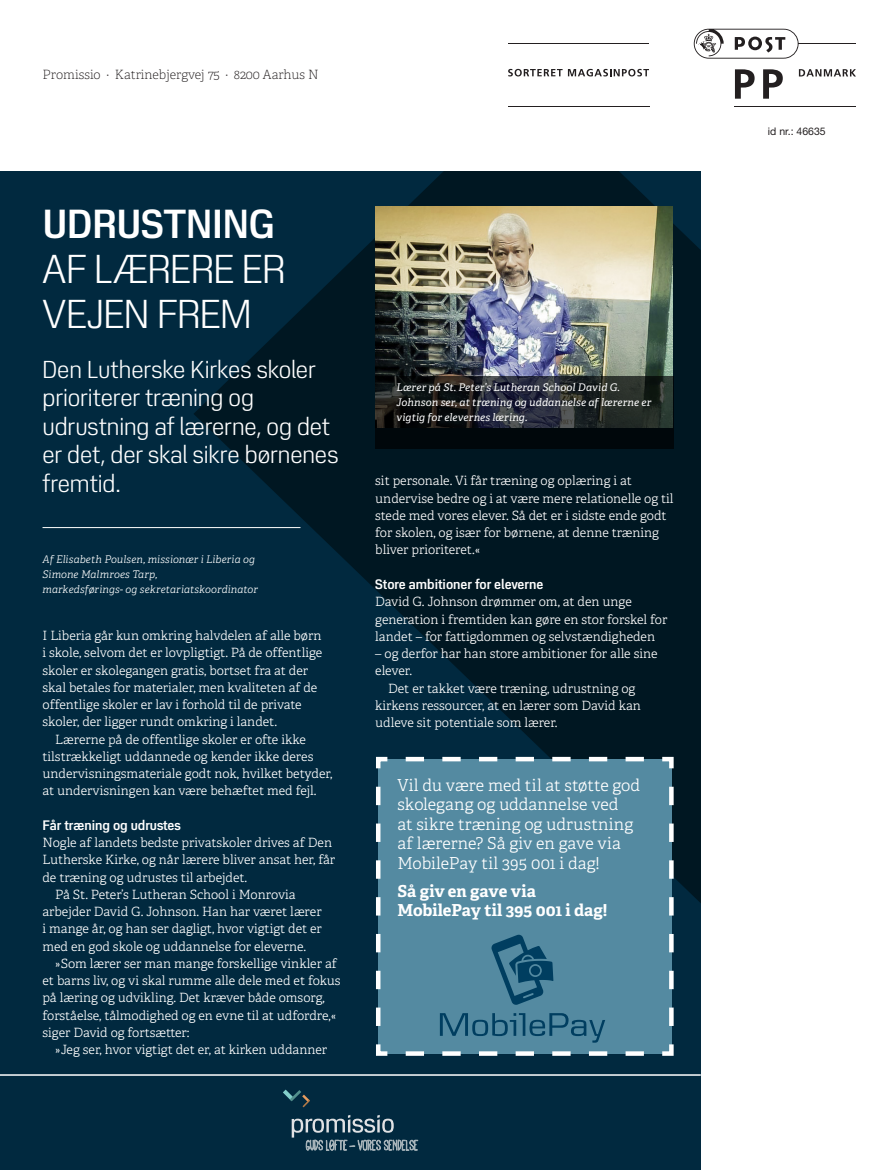
<style>
.page{position:relative;width:893px;height:1170px;background:#fff}
.page>*{position:absolute;margin:0;border:0;box-sizing:border-box;transform-origin:0 0}
.t1{font:300 42px/45px "JP Special Sans";letter-spacing:-.01em;color:#fff}
.Fremhævet_tekst{font:300 25.5px/28.5px "JP Special Sans";letter-spacing:-.005em;color:#fff}
.Fremhævet_tekst-2{font:300 16.5px/19.5px "Adelle";letter-spacing:.005em;color:#fff}
.Fremhævet_tekst-3{font:700 16.5px/19.5px "Adelle";letter-spacing:-.005em;color:#fff}
.Brødtekst_indryk_3mm{font:600 14.25px "JP Special Sans";color:#fff}
.Brødtekst_indryk_3mm-2{font:300 12.75px/17.2px "Adelle";color:#fff}
.t2{font:100 12.75px "Adelle";color:#231f20}
.Billedtekst{font:italic 10.5px/15px "Adelle";letter-spacing:.015em;color:#fff}
.Journalist{font:italic 300 10.5px/15px "Adelle";letter-spacing:.015em;color:#fff}
.t3{font:10.5px "Helvetica Neue";color:#231f20}
.s1{font-weight:600}
</style>
<div class="page">
<div style="left:0;top:170px;width:702px;height:999px;background:#01293f"></div>
<svg style="left:193px;top:170px;width:509px;height:999px"></svg>
<hr style="left:0;top:1074px;width:701px;height:1px;background:#fff">
<svg style="left:283px;top:1089px;width:27px;height:18px"></svg>
<svg style="left:292px;top:1114px;width:126px;height:36px"></svg>
<hr style="left:43px;top:527px;width:257px;height:1px;background:#fff">
<svg style="left:374px;top:754px;width:302px;height:303px"></svg>
<svg style="left:508px;top:69px;width:141px;height:7px"></svg>
<svg style="left:799px;top:69px;width:57px;height:7px"></svg>
<hr style="left:798px;top:43px;width:58px;height:1px;background:#231f20">
<hr style="left:735px;top:106px;width:121px;height:1px;background:#231f20">
<hr style="left:508px;top:43px;width:141px;height:1px;background:#231f20">
<hr style="left:508px;top:106px;width:141px;height:1px;background:#231f20">
<svg style="left:735px;top:69px;width:20px;height:30px"></svg>
<svg style="left:763px;top:69px;width:20px;height:30px"></svg>
<svg style="left:694px;top:29px;width:105px;height:30px"></svg>
<svg style="left:440px;top:1013px;width:165px;height:29px"></svg>
<svg style="left:491px;top:934px;width:62px;height:71px"></svg>
<img style="left:375px;top:206px;width:298px;height:170px">
<svg style="left:375px;top:376px;width:299px;height:73px"></svg>
<p class="t2" style="left:43px;top:67px;width:278px">Promissio · Katrinebjergvej 75 · 8200 Aarhus N</p>
<p class="t1" style="left:43px;top:200px;width:244px"><span class="s1">UDRUSTNING<br></span>AF LÆRERE ER<br>VEJEN FREM</p>
<p class="Fremhævet_tekst" style="left:43px;top:354px;width:298px">Den Lutherske Kirkes skoler prioriterer træning og udrustning af lærerne, og det er det, der skal sikre børnenes fremtid.</p>
<p class="Journalist" style="left:43px;top:552px;width:217px">Af Elisabeth Poulsen, missionær i Liberia og<br>Simone Malmroes Tarp,<br>markedsførings- og sekretariatskoordinator</p>
<p class="Brødtekst_indryk_3mm-2" style="left:43px;top:627px;width:281px">I Liberia går kun omkring halvdelen af alle børn i skole, selvom det er lovpligtigt. På de offentlige skoler er skolegangen gratis, bortset fra at der skal betales for materialer, men kvaliteten af de offentlige skoler er lav i forhold til de private skoler, der ligger rundt omkring i landet.</p>
<p class="Brødtekst_indryk_3mm-2" style="left:43px;top:730px;width:291px;text-indent:13px">Lærerne på de offentlige skoler er ofte ikke tilstrækkeligt uddannede og kender ikke deres undervisningsmateriale godt nok, hvilket betyder, at undervisningen kan være behæftet med fejl.</p>
<p class="Brødtekst_indryk_3mm" style="left:43px;top:816px;width:140px">Får træning og udrustes</p>
<p class="Brødtekst_indryk_3mm-2" style="left:43px;top:834px;width:294px">Nogle af landets bedste privatskoler drives af Den<br>Lutherske Kirke, og når lærere bliver ansat her, får de træning og udrustes til arbejdet.</p>
<p class="Brødtekst_indryk_3mm-2" style="left:43px;top:885px;width:281px;text-indent:13px">På St. Peter’s Lutheran School i Monrovia arbejder David G. Johnson. Han har været lærer i mange år, og han ser dagligt, hvor vigtigt det er med en god skole og uddannelse for eleverne.</p>
<p class="Brødtekst_indryk_3mm-2" style="left:43px;top:954px;width:299px;text-indent:13px">»Som lærer ser man mange forskellige vinkler af et barns liv, og vi skal rumme alle dele med et fokus på læring og udvikling. Det kræver både omsorg, forståelse, tålmodighed og en evne til at udfordre,« siger David og fortsætter:</p>
<p class="Brødtekst_indryk_3mm-2" style="left:55px;top:1041px;width:273px">»Jeg ser, hvor vigtigt det er, at kirken uddanner</p>
<p class="Billedtekst" style="left:396px;top:380px;width:256px">Lærer på St. Peter’s Lutheran School David G.<br>Johnson ser, at træning og uddannelse af lærerne er vigtig for elevernes læring.</p>
<p class="Brødtekst_indryk_3mm-2" style="left:375px;top:472px;width:300px">sit personale. Vi får træning og oplæring i at undervise bedre og i at være mere relationelle og til stede med vores elever. Så det er i sidste ende godt for skolen, og især for børnene, at denne træning bliver prioriteret.«</p>
<p class="Brødtekst_indryk_3mm" style="left:375px;top:576px;width:170px">Store ambitioner for eleverne</p>
<p class="Brødtekst_indryk_3mm-2" style="left:375px;top:593px;width:294px">David G. Johnson drømmer om, at den unge generation i fremtiden kan gøre en stor forskel for landet – for fattigdommen og selvstændigheden</p>
<p class="Brødtekst_indryk_3mm-2" style="left:375px;top:645px;width:284px">– og derfor har han store ambitioner for alle sine elever.</p>
<p class="Brødtekst_indryk_3mm-2" style="left:375px;top:679px;width:267px;text-indent:13px">Det er takket være træning, udrustning og kirkens ressourcer, at en lærer som David kan udleve sit potentiale som lærer.</p>
<p class="Fremhævet_tekst-2" style="left:397px;top:775px;width:244px">Vil du være med til at støtte god skolegang og uddannelse ved<br>at sikre træning og udrustning af lærerne? Så giv en gave via<br>MobilePay til 395 001 i dag!</p>
<p class="Fremhævet_tekst-3" style="left:397px;top:881px;width:211px">Så giv en gave via<br>MobilePay til 395 001 i dag!</p>
<p class="t3" style="left:768px;top:125px;width:59px">id nr.: 46635</p>
</div>
